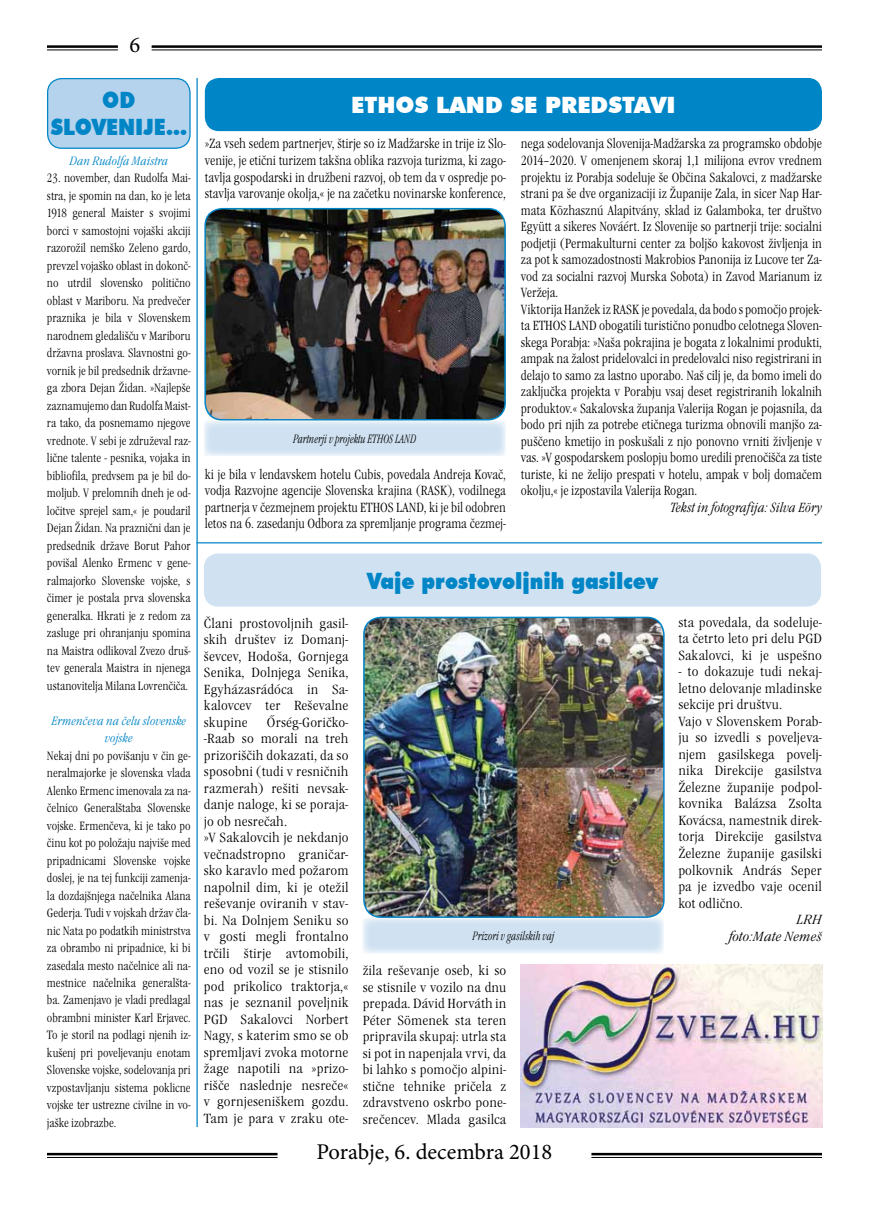
<style>
.page{position:relative;width:869px;height:1205px;background:#fff}
.page>*{position:absolute;margin:0;border:0;box-sizing:border-box;transform-origin:0 0}
.t1{font:900 22.5px "Futura BT";color:#0085c6;scale:.9 1}
.t2{font:22.5px "Minion Pro";color:#000}
.t3{font:900 22.5px "Futura BT";color:#fff}
.t4{font:13.75px/16.5px "Garamond Itc TEE Ligh Cond";color:#000;text-align:justify}
.t5{font:13.75px/16.5px "Garamond Itc TEE Ligh Cond";color:#000;text-align:justify;scale:1.12 1}
.t6{font:13.75px "Garamond Itc TEE Ligh Cond Ital";color:#000}
.t7{font:13.75px/16.5px "Garamond Itc TEE Ligh Cond Ital";color:#000;text-align:right;scale:1.12 1}
.t8{font:12.5px/17.5px "Garamond Itc TEE Ligh Cond";color:#000;text-align:justify}
.t9{font:12.5px/17.5px "Garamond Itc TEE Ligh Cond Ital";color:#0085c6;text-align:center}
.t10{font:12.5px "Garamond Itc TEE Ligh Cond Ital";color:#000;scale:.8 1}
</style>
<div class="page">
<hr style="left:47px;top:45px;width:71px;height:3px;background:#000">
<hr style="left:47px;top:50px;width:71px;height:1px;background:#000">
<hr style="left:151px;top:45px;width:670px;height:3px;background:#000">
<hr style="left:151px;top:50px;width:670px;height:1px;background:#000">
<hr style="left:47px;top:1153px;width:230px;height:2px;background:#000">
<hr style="left:47px;top:1157px;width:230px;height:1px;background:#000">
<hr style="left:591px;top:1153px;width:230px;height:2px;background:#000">
<hr style="left:591px;top:1157px;width:230px;height:1px;background:#000">
<div style="left:205px;top:78px;width:616px;height:53px;background:#0085c6;border-radius:14px"></div>
<div style="left:48px;top:79px;width:142px;height:69px;background:#b5d3ec;border-radius:14px"></div>
<div style="left:47px;top:78px;width:143px;height:71px;border:1px solid #0085c6;border-radius:14px"></div>
<hr style="left:196px;top:78px;width:2px;height:1049px;background:#0085c6">
<img style="left:207px;top:209px;width:298px;height:211px">
<div style="left:204px;top:208px;width:301px;height:212px;border:2px solid #0085c6;border-radius:17px"></div>
<svg style="left:204px;top:420px;width:301px;height:36px;background:#d3e4f2"></svg>
<div style="left:204px;top:553px;width:616px;height:53px;background:#d0e2f2;border-radius:14px"></div>
<img style="left:364px;top:617px;width:299px;height:300px">
<div style="left:363px;top:617px;width:301px;height:301px;border:2px solid #0085c6;border-radius:17px"></div>
<div style="left:362px;top:918px;width:301px;height:35px;background:#d0e2f2"></div>
<img style="left:520px;top:965px;width:301px;height:162px">
<hr style="left:196px;top:542px;width:625px;height:1px;background:#0085c6">
<h1 class="t2" style="left:129px;top:30px;width:12px">6</h1>
<h1 class="t1" style="left:102px;top:87px;width:38px">OD</h1>
<h1 class="t1" style="left:51px;top:114px;width:31px">SLOV</h1>
<h1 class="t1" style="left:106px;top:114px;width:91px">ENIJE...</h1>
<p class="t9" style="left:69px;top:152px;width:100px">Dan Rudolfa Maistra</p>
<p class="t8" style="left:47px;top:170px;width:145px">23. november, dan Rudolfa Mai&shy;stra, je spomin na dan, ko je leta 1918 general Maister s svojimi borci v samostojni vojaški akciji razorožil nemško Zeleno gardo, prevzel vojaško oblast in dokonč&shy;no utrdil slovensko politično oblast v Mariboru. Na predvečer praznika je bila v Slovenskem narodnem gledališču v Mariboru državna proslava. Slavnostni go&shy;vornik je bil predsednik državne&shy;ga zbora Dejan Židan. »Najlepše zaznamujemo dan Rudolfa Maist&shy;ra tako, da posnemamo njegove vrednote. V sebi je združeval raz&shy;lične talente - pesnika, vojaka in bibliofila, predvsem pa je bil do&shy;moljub. V prelomnih dneh je od&shy;ločitve sprejel sam,« je poudaril Dejan Židan. Na praznični dan je predsednik države Borut Pahor povišal Alenko Ermenc v gene&shy;ralmajorko Slovenske vojske, s čimer je postala prva slovenska generalka. Hkrati je z redom za zasluge pri ohranjanju spomina na Maistra odlikoval Zvezo druš&shy;tev generala Maistra in njenega ustanovitelja Milana Lovrenčiča.</p>
<p class="t9" style="left:51px;top:712px;width:136px">Ermenčeva na čelu slovenske vojske</p>
<p class="t8" style="left:47px;top:747px;width:145px">Nekaj dni po povišanju v čin ge&shy;neralmajorke je slovenska vlada Alenko Ermenc imenovala za na&shy;čelnico Generalštaba Slovenske vojske. Ermenčeva, ki je tako po činu kot po položaju najviše med pripadnicami Slovenske vojske doslej, je na tej funkciji zamenja&shy;la dozdajšnjega načelnika Alana Gederja. Tudi v vojskah držav čla&shy;nic Nata po podatkih ministrstva za obrambo ni pripadnice, ki bi zasedala mesto načelnice ali na&shy;mestnice načelnika generalšta&shy;ba. Zamenjavo je vladi predlagal obrambni minister Karl Erjavec.<br>To je storil na podlagi njenih iz&shy;kušenj pri poveljevanju enotam Slovenske vojske, sodelovanja pri vzpostavljanju sistema poklicne vojske ter ustrezne civilne in vo&shy;jaške izobrazbe.</p>
<h1 class="t3" style="left:351px;top:91px;width:102px">ETHOS LAN</h1>
<h1 class="t3" style="left:485px;top:91px;width:77px">D se preds</h1>
<h1 class="t3" style="left:622px;top:91px;width:55px">tavi</h1>
<p class="t4" style="left:205px;top:136px;width:302px">»Za vseh sedem partnerjev, štirje so iz Madžarske in trije iz Slo&shy;venije, je etični turizem takšna oblika razvoja turizma, ki zago&shy;tavlja gospodarski in družbeni razvoj, ob tem da v ospredje po&shy;stavlja varovanje okolja,« je na začetku novinarske konference,</p>
<p class="t10" style="left:293px;top:432px;width:155px">Partnerji v projektu ETHOS LAND</p>
<p class="t4" style="left:205px;top:466px;width:302px">ki je bila v lendavskem hotelu Cubis, povedala Andreja Kovač, vodja Razvojne agencije Slovenska krajina (RASK), vodilnega partnerja v čezmejnem projektu ETHOS LAND, ki je bil odobren letos na 6. zasedanju Odbora za spremljanje programa čezmej-</p>
<p class="t4" style="left:520px;top:136px;width:302px;text-align:left">nega sodelovanja Slovenija-Madžarska za programsko obdobje 2014–2020. V omenjenem skoraj 1,1 milijona evrov vrednem projektu iz Porabja sodeluje še Občina Sakalovci, z madžarske strani pa še dve organizaciji iz Županije Zala, in sicer Nap Har&shy;mata Közhasznú Alapitvány, sklad iz Galamboka, ter društvo Együtt a sikeres Nováért. Iz Slovenije so partnerji trije: socialni podjetji (Permakulturni center za boljšo kakovost življenja in za pot k samozadostnosti Makrobios Panonija iz Lucove ter Za&shy;vod za socialni razvoj Murska Sobota) in Zavod Marianum iz Veržeja.<br>Viktorija Hanžek iz RASK je povedala, da bodo s pomočjo projek&shy;ta ETHOS LAND obogatili turistično ponudbo celotnega Sloven&shy;skega Porabja: »Naša pokrajina je bogata z lokalnimi produkti, ampak na žalost pridelovalci in predelovalci niso registrirani in delajo to samo za lastno uporabo. Naš cilj je, da bomo imeli do zaključka projekta v Porabju vsaj deset registriranih lokalnih produktov.« Sakalovska županja Valerija Rogan je pojasnila, da bodo pri njih za potrebe etičnega turizma obnovili manjšo za&shy;puščeno kmetijo in poskušali z njo ponovno vrniti življenje v vas. »V gospodarskem poslopju bomo uredili prenočišča za tiste turiste, ki ne želijo prespati v hotelu, ampak v bolj domačem okolju,« je izpostavila Valerija Rogan.</p>
<p class="t6" style="left:669px;top:499px;width:153px">Tekst in fotografija: Silva Eöry</p>
<p class="t5" style="left:204px;top:615px;width:130px">Člani prostovoljnih gasil&shy;skih društev iz Domanj&shy;ševcev, Hodoša, Gornjega Senika, Dolnjega Senika, Egyházasrádóca in Sa&shy;kalovcev ter Reševalne skupine</p>
<p class="t5" style="left:204px;top:714px;width:130px;text-align:left;text-indent:63px">Őrség-Goričko--Raab so morali na treh prizoriščih dokazati, da so sposobni (tudi v resničnih razmerah) rešiti nevsak&shy;danje naloge, ki se poraja&shy;jo ob nesrečah.<br>»V Sakalovcih je nekdanjo večnadstropno graničar&shy;sko karavlo med požarom napolnil dim, ki je otežil reševanje oviranih v stav&shy;bi. Na Dolnjem Seniku so v gosti megli frontalno trčili štirje avtomobili, eno od vozil se je stisnilo pod prikolico traktorja,« nas je seznanil poveljnik<br>PGD Sakalovci Norbert<br>Nagy, s katerim smo se ob spremljavi zvoka motorne žage napotili na »prizo&shy;rišče naslednje nesreče« v gornjeseniškem gozdu.<br>Tam je para v zraku ote-</p>
<h1 class="t1" style="left:367px;top:567px;width:324px">Vaje prostovoljnih gasilcev</h1>
<p class="t10" style="left:472px;top:929px;width:104px">Prizori v gasilskih vaj</p>
<p class="t5" style="left:362px;top:962px;width:130px">žila reševanje oseb, ki so se stisnile v vozilo na dnu prepada. Dávid Horváth in Péter Sömenek sta teren pripravila skupaj: utrla sta si pot in napenjala vrvi, da bi lahko s pomočjo alpini&shy;stične tehnike pričela z zdravstveno oskrbo pone&shy;srečencev. Mlada gasilca</p>
<h1 class="t2" style="left:316px;top:1137px;width:237px">Porabje, 6. decembra 2018</h1>
<p class="t5" style="left:678px;top:614px;width:130px">sta povedala, da sodeluje&shy;ta četrto leto pri delu PGD Sakalovci, ki je uspešno</p>
<p class="t5" style="left:678px;top:664px;width:130px;text-align:left">- to dokazuje tudi nekaj&shy;letno delovanje mladinske sekcije pri društvu.<br>Vajo v Slovenskem Porab&shy;ju so izvedli s poveljeva&shy;njem gasilskega povelj&shy;nika Direkcije gasilstva<br>Železne županije podpol&shy;kovnika Balázsa Zsolta<br>Kovácsa, namestnik direk&shy;torja Direkcije gasilstva<br>Železne županije gasilski polkovnik András Seper pa je izvedbo vaje ocenil kot odlično.</p>
<p class="t7" style="left:728px;top:911px;width:85px">LRH<br>foto:Mate Nemeš</p>
</div>
